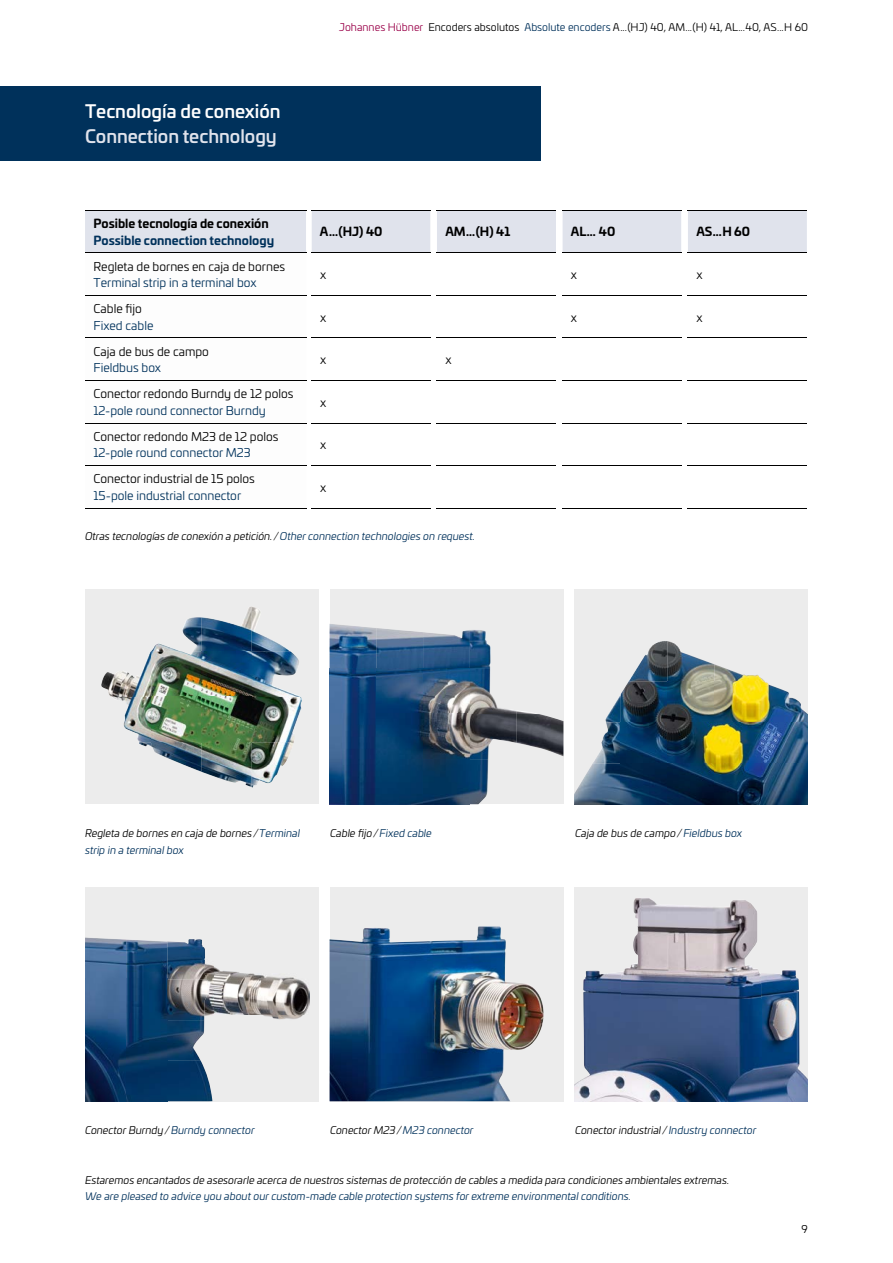
<style>
.page{position:relative;width:893px;height:1263px;background:#fff}
.page>*{position:absolute;margin:0;border:0;box-sizing:border-box;transform-origin:0 0}
.t1{font:500 18px "Univia Pro";color:#fff}
.t2{font:500 18px "Univia Pro";color:#e0e3ec}
.t3{font:12px "Univia Pro";color:#000}
.t4{font:12px "Univia Pro";color:#00315b}
.t5{font:700 12px "Univia Pro";color:#000}
.t6{font:700 12px "Univia Pro";color:#00315b}
.t7{font:italic 10.5px/16.5px "Univia Pro";color:#000}
.t8{font:italic 10.5px "Univia Pro";color:#00315b}
.t9{font:10.5px "Univia Pro";color:#000}
.s1{color:#9a0049}
.s2{color:#00315b}
</style>
<div class="page">
<div style="left:0;top:86px;width:540px;height:75px;background:#00315b"></div>
<div style="left:85px;top:211px;width:722px;height:41px;background:#e0e3ec"></div>
<svg style="left:306px;top:210px;width:382px;height:256px"></svg>
<hr style="left:85px;top:210px;width:221px;height:1px;background:#000">
<hr style="left:85px;top:295px;width:221px;height:1px;background:#000">
<hr style="left:311px;top:295px;width:120px;height:1px;background:#000">
<hr style="left:437px;top:295px;width:119px;height:1px;background:#000">
<hr style="left:562px;top:295px;width:119px;height:1px;background:#000">
<hr style="left:688px;top:295px;width:119px;height:1px;background:#000">
<hr style="left:85px;top:338px;width:221px;height:1px;background:#000">
<hr style="left:311px;top:338px;width:120px;height:1px;background:#000">
<hr style="left:437px;top:338px;width:119px;height:1px;background:#000">
<hr style="left:562px;top:338px;width:119px;height:1px;background:#000">
<hr style="left:688px;top:338px;width:119px;height:1px;background:#000">
<hr style="left:85px;top:380px;width:221px;height:1px;background:#000">
<hr style="left:311px;top:380px;width:120px;height:1px;background:#000">
<hr style="left:437px;top:380px;width:119px;height:1px;background:#000">
<hr style="left:562px;top:380px;width:119px;height:1px;background:#000">
<hr style="left:688px;top:380px;width:119px;height:1px;background:#000">
<hr style="left:85px;top:423px;width:221px;height:1px;background:#000">
<hr style="left:311px;top:423px;width:120px;height:1px;background:#000">
<hr style="left:437px;top:423px;width:119px;height:1px;background:#000">
<hr style="left:562px;top:423px;width:119px;height:1px;background:#000">
<hr style="left:688px;top:423px;width:119px;height:1px;background:#000">
<hr style="left:85px;top:465px;width:221px;height:1px;background:#000">
<hr style="left:311px;top:465px;width:120px;height:1px;background:#000">
<hr style="left:437px;top:465px;width:119px;height:1px;background:#000">
<hr style="left:562px;top:465px;width:119px;height:1px;background:#000">
<hr style="left:688px;top:465px;width:119px;height:1px;background:#000">
<hr style="left:85px;top:508px;width:221px;height:1px;background:#000">
<hr style="left:311px;top:508px;width:120px;height:1px;background:#000">
<hr style="left:437px;top:508px;width:119px;height:1px;background:#000">
<hr style="left:562px;top:508px;width:119px;height:1px;background:#000">
<hr style="left:688px;top:508px;width:119px;height:1px;background:#000">
<hr style="left:311px;top:210px;width:120px;height:1px;background:#000">
<hr style="left:437px;top:210px;width:119px;height:1px;background:#000">
<hr style="left:562px;top:210px;width:119px;height:1px;background:#000">
<hr style="left:688px;top:210px;width:119px;height:1px;background:#000">
<hr style="left:85px;top:252px;width:221px;height:1px;background:#000">
<hr style="left:311px;top:252px;width:120px;height:1px;background:#000">
<hr style="left:437px;top:252px;width:119px;height:1px;background:#000">
<hr style="left:562px;top:252px;width:119px;height:1px;background:#000">
<hr style="left:688px;top:252px;width:119px;height:1px;background:#000">
<div style="left:85px;top:590px;width:234px;height:214px;background:#ececec"></div>
<div style="left:85px;top:887px;width:234px;height:214px;background:#ececec"></div>
<div style="left:574px;top:590px;width:234px;height:214px;background:#ececec"></div>
<div style="left:574px;top:887px;width:234px;height:214px;background:#ececec"></div>
<div style="left:330px;top:887px;width:233px;height:214px;background:#ececec"></div>
<img style="left:330px;top:926px;width:214px;height:175px">
<img style="left:574px;top:1101px;width:234px;height:1px">
<img style="left:621px;top:898px;width:140px;height:203px">
<img style="left:574px;top:970px;width:47px;height:131px">
<img style="left:761px;top:970px;width:47px;height:131px">
<div style="left:330px;top:590px;width:233px;height:214px;background:#ececec"></div>
<img style="left:330px;top:804px;width:149px;height:1px">
<img style="left:330px;top:624px;width:46px;height:180px">
<img style="left:376px;top:628px;width:47px;height:176px">
<img style="left:423px;top:630px;width:68px;height:39px">
<img style="left:423px;top:669px;width:94px;height:90px">
<img style="left:517px;top:710px;width:17px;height:4px">
<img style="left:517px;top:714px;width:46px;height:42px">
<img style="left:423px;top:759px;width:65px;height:45px">
<img style="left:85px;top:1101px;width:124px;height:1px">
<img style="left:85px;top:937px;width:41px;height:164px">
<img style="left:126px;top:939px;width:41px;height:162px">
<img style="left:167px;top:1101px;width:142px;height:1px">
<img style="left:208px;top:964px;width:32px;height:9px">
<img style="left:208px;top:973px;width:101px;height:43px">
<img style="left:204px;top:1016px;width:98px;height:15px">
<img style="left:167px;top:939px;width:41px;height:81px">
<img style="left:167px;top:1020px;width:37px;height:41px">
<img style="left:167px;top:1061px;width:45px;height:40px">
<img style="left:151px;top:617px;width:50px;height:35px">
<img style="left:201px;top:606px;width:90px;height:46px">
<img style="left:101px;top:652px;width:199px;height:45px">
<img style="left:113px;top:697px;width:189px;height:45px">
<svg style="left:139px;top:742px;width:12px;height:5px"></svg>
<img style="left:151px;top:742px;width:50px;height:30px">
<img style="left:201px;top:742px;width:93px;height:46px">
<img style="left:574px;top:804px;width:47px;height:1px">
<img style="left:621px;top:804px;width:47px;height:1px">
<img style="left:667px;top:804px;width:47px;height:1px">
<img style="left:714px;top:804px;width:47px;height:1px">
<img style="left:761px;top:804px;width:47px;height:1px">
<img style="left:628px;top:641px;width:86px;height:41px">
<img style="left:714px;top:664px;width:47px;height:18px">
<img style="left:605px;top:694px;width:16px;height:28px">
<img style="left:621px;top:682px;width:187px;height:40px">
<img style="left:593px;top:722px;width:215px;height:41px">
<img style="left:574px;top:763px;width:234px;height:41px">
<h1 class="t1" style="left:85px;top:97px;width:197px">Tecnología de conexión</h1>
<h1 class="t2" style="left:85px;top:122px;width:193px">Connection technology</h1>
<p class="t9" style="left:339px;top:20px;width:470px"><span class="s1">Johannes Hübner</span> Encoders absolutos <span class="s2">Absolute encoders</span> A ... (HJ) 40, AM ... (H) 41, AL ... 40, AS ... H 60</p>
<p class="t5" style="left:94px;top:214px;width:177px">Posible tecnología de conexión</p>
<p class="t6" style="left:94px;top:230px;width:182px">Possible connection technology</p>
<p class="t3" style="left:94px;top:258px;width:193px">Regleta de bornes en caja de bornes</p>
<p class="t4" style="left:94px;top:274px;width:164px">Terminal strip in a terminal box</p>
<p class="t3" style="left:94px;top:300px;width:50px">Cable fijo</p>
<p class="t4" style="left:94px;top:317px;width:61px">Fixed cable</p>
<p class="t3" style="left:94px;top:343px;width:117px">Caja de bus de campo</p>
<p class="t4" style="left:94px;top:359px;width:69px">Fieldbus box</p>
<p class="t3" style="left:94px;top:385px;width:201px">Conector redondo Burndy de 12 polos</p>
<p class="t4" style="left:94px;top:402px;width:174px">12-pole round connector Burndy</p>
<p class="t3" style="left:94px;top:428px;width:186px">Conector redondo M23 de 12 polos</p>
<p class="t4" style="left:94px;top:444px;width:159px">12-pole round connector M23</p>
<p class="t3" style="left:94px;top:470px;width:163px">Conector industrial de 15 polos</p>
<p class="t4" style="left:94px;top:487px;width:149px">15-pole industrial connector</p>
<p class="t5" style="left:320px;top:222px;width:64px">A ... (HJ) 40</p>
<p class="t5" style="left:445px;top:222px;width:66px">AM … (H) 41</p>
<p class="t5" style="left:571px;top:222px;width:46px">AL … 40</p>
<p class="t5" style="left:696px;top:222px;width:55px">AS … H 60</p>
<p class="t3" style="left:320px;top:266px;width:8px">x</p>
<p class="t3" style="left:571px;top:266px;width:8px">x</p>
<p class="t3" style="left:696px;top:266px;width:8px">x</p>
<p class="t3" style="left:320px;top:308px;width:8px">x</p>
<p class="t3" style="left:571px;top:308px;width:8px">x</p>
<p class="t3" style="left:696px;top:308px;width:8px">x</p>
<p class="t3" style="left:320px;top:351px;width:8px">x</p>
<p class="t3" style="left:445px;top:351px;width:8px">x</p>
<p class="t3" style="left:320px;top:393px;width:8px">x</p>
<p class="t3" style="left:320px;top:436px;width:8px">x</p>
<p class="t3" style="left:320px;top:478px;width:8px">x</p>
<p class="t7" style="left:85px;top:528px;width:391px">Otras tecnologías de conexión a petición. / <span class="s2">Other connection technologies on request.</span></p>
<p class="t7" style="left:85px;top:825px;width:216px">Regleta de bornes en caja de bornes / <span class="s2">Terminal strip in a terminal box</span></p>
<p class="t7" style="left:330px;top:825px;width:103px">Cable fijo / <span class="s2">Fixed cable</span></p>
<p class="t7" style="left:575px;top:825px;width:169px">Caja de bus de campo / <span class="s2">Fieldbus box</span></p>
<p class="t7" style="left:85px;top:1122px;width:171px">Conector Burndy / <span class="s2">Burndy connector</span></p>
<p class="t7" style="left:330px;top:1122px;width:145px">Conector M23 / <span class="s2">M23 connector</span></p>
<p class="t7" style="left:575px;top:1122px;width:183px">Conector industrial / <span class="s2">Industry connector</span></p>
<p class="t7" style="left:85px;top:1171px;width:646px">Estaremos encantados de asesorarle acerca de nuestros sistemas de protección de cables a medida para condiciones ambientales extremas.</p>
<p class="t8" style="left:85px;top:1189px;width:547px">We are pleased to advice you about our custom-made cable protection systems for extreme environmental conditions.</p>
<p class="t9" style="left:802px;top:1222px;width:8px">9</p>
</div>
